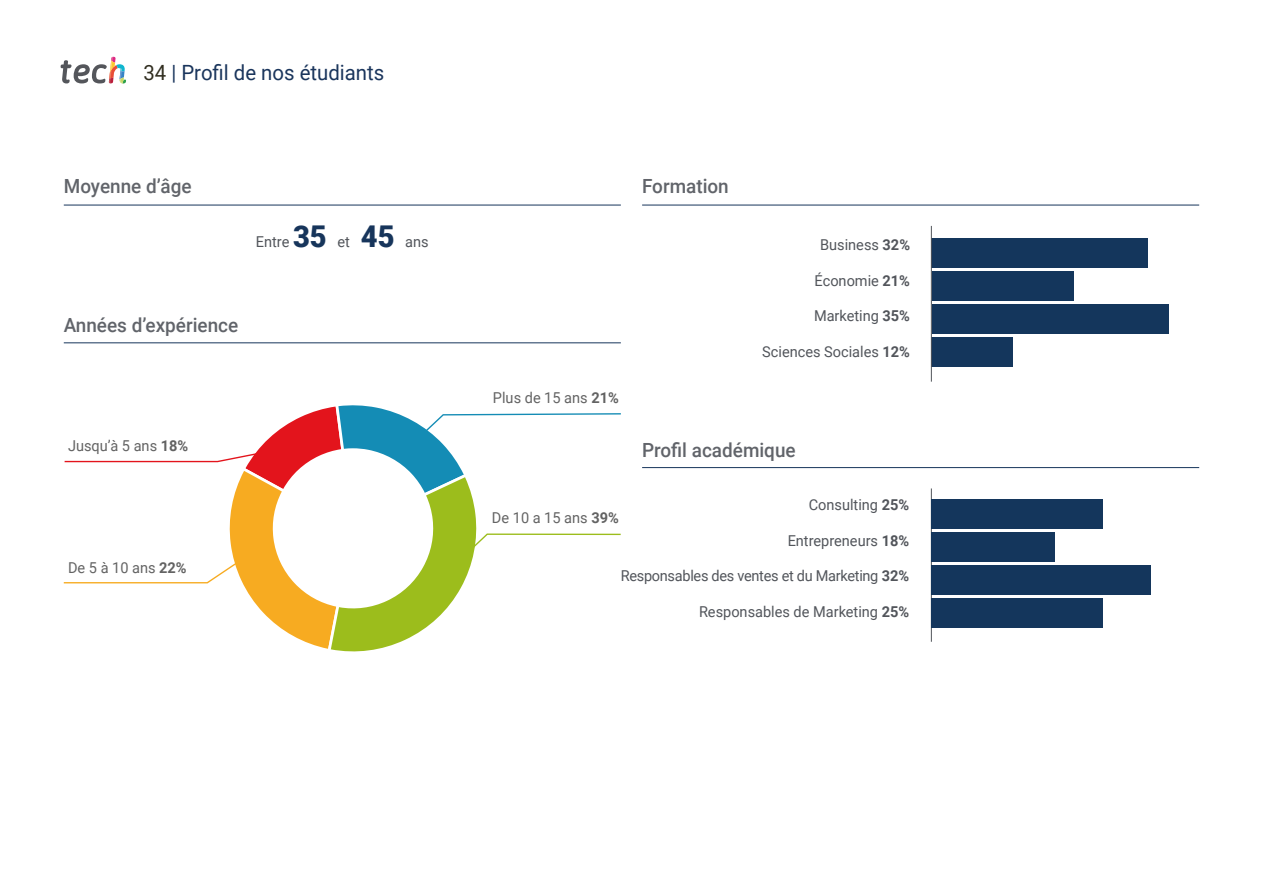
<style>
.page{position:relative;width:1263px;height:893px;background:#fff}
.page>*{position:absolute;margin:0;border:0;box-sizing:border-box;transform-origin:0 0}
.t1{font:21px "Roboto";color:#1a355c}
.t2{font:500 19.5px "Roboto";color:#61646a}
.t3{font:15px "Roboto";color:#52555b}
.t4{font:15px "Roboto";color:#636363}
.t5{font:15px "Roboto";letter-spacing:-.02em;color:#52555b}
.s1{color:#312e20}
.s2{font-weight:900;font-size:30px;color:#17355b}
.s3{font-weight:700}
</style>
<div class="page">
<svg style="left:61px;top:57px;width:65px;height:27px"></svg>
<hr style="left:64px;top:205px;width:557px;height:1px;background:#17355b">
<hr style="left:64px;top:342px;width:557px;height:1px;background:#17355b">
<hr style="left:642px;top:467px;width:557px;height:1px;background:#17355b">
<hr style="left:642px;top:205px;width:557px;height:1px;background:#17355b">
<div style="left:932px;top:337px;width:81px;height:29px;background:#14365c"></div>
<div style="left:932px;top:304px;width:236px;height:29px;background:#14365c"></div>
<div style="left:932px;top:271px;width:142px;height:29px;background:#14365c"></div>
<div style="left:932px;top:238px;width:216px;height:29px;background:#14365c"></div>
<hr style="left:931px;top:226px;width:1px;height:156px;background:#52555b">
<hr style="left:931px;top:488px;width:1px;height:154px;background:#52555b">
<div style="left:932px;top:598px;width:171px;height:30px;background:#14365c"></div>
<div style="left:932px;top:565px;width:219px;height:30px;background:#14365c"></div>
<div style="left:932px;top:532px;width:123px;height:30px;background:#14365c"></div>
<div style="left:932px;top:499px;width:171px;height:30px;background:#14365c"></div>
<svg style="left:64px;top:405px;width:557px;height:247px"></svg>
<h1 class="t1" style="left:144px;top:57px;width:242px"><span class="s1">34</span> | Profil de nos étudiants</h1>
<h2 class="t2" style="left:64px;top:173px;width:129px">Moyenne d’âge</h2>
<p class="t3" style="left:256px;top:231px;width:174px">Entre <span class="s2">35</span> et <span class="s2">45</span> ans</p>
<h2 class="t2" style="left:64px;top:311px;width:176px">Années d’expérience</h2>
<p class="t4" style="left:68px;top:435px;width:122px">Jusqu’à 5 ans <span class="s3">18%</span></p>
<p class="t4" style="left:68px;top:557px;width:120px">De 5 à 10 ans <span class="s3">22%</span></p>
<p class="t4" style="left:493px;top:387px;width:127px">Plus de 15 ans <span class="s3">21%</span></p>
<h2 class="t2" style="left:642px;top:173px;width:88px">Formation</h2>
<p class="t3" style="left:820px;top:234px;width:91px">Business <span class="s3">32%</span></p>
<p class="t3" style="left:815px;top:270px;width:97px">Économie <span class="s3">21%</span></p>
<p class="t3" style="left:814px;top:305px;width:98px">Marketing <span class="s3">35%</span></p>
<p class="t3" style="left:762px;top:341px;width:149px">Sciences Sociales <span class="s3">12%</span></p>
<h2 class="t2" style="left:642px;top:436px;width:155px">Profil académique</h2>
<p class="t3" style="left:809px;top:494px;width:102px">Consulting <span class="s3">25%</span></p>
<p class="t3" style="left:788px;top:530px;width:123px">Entrepreneurs <span class="s3">18%</span></p>
<p class="t5" style="left:621px;top:565px;width:290px">Responsables des ventes et du Marketing <span class="s3">32%</span></p>
<p class="t3" style="left:699px;top:601px;width:212px">Responsables de Marketing <span class="s3">25%</span></p>
<p class="t4" style="left:492px;top:507px;width:128px">De 10 a 15 ans <span class="s3">39%</span></p>
</div>
